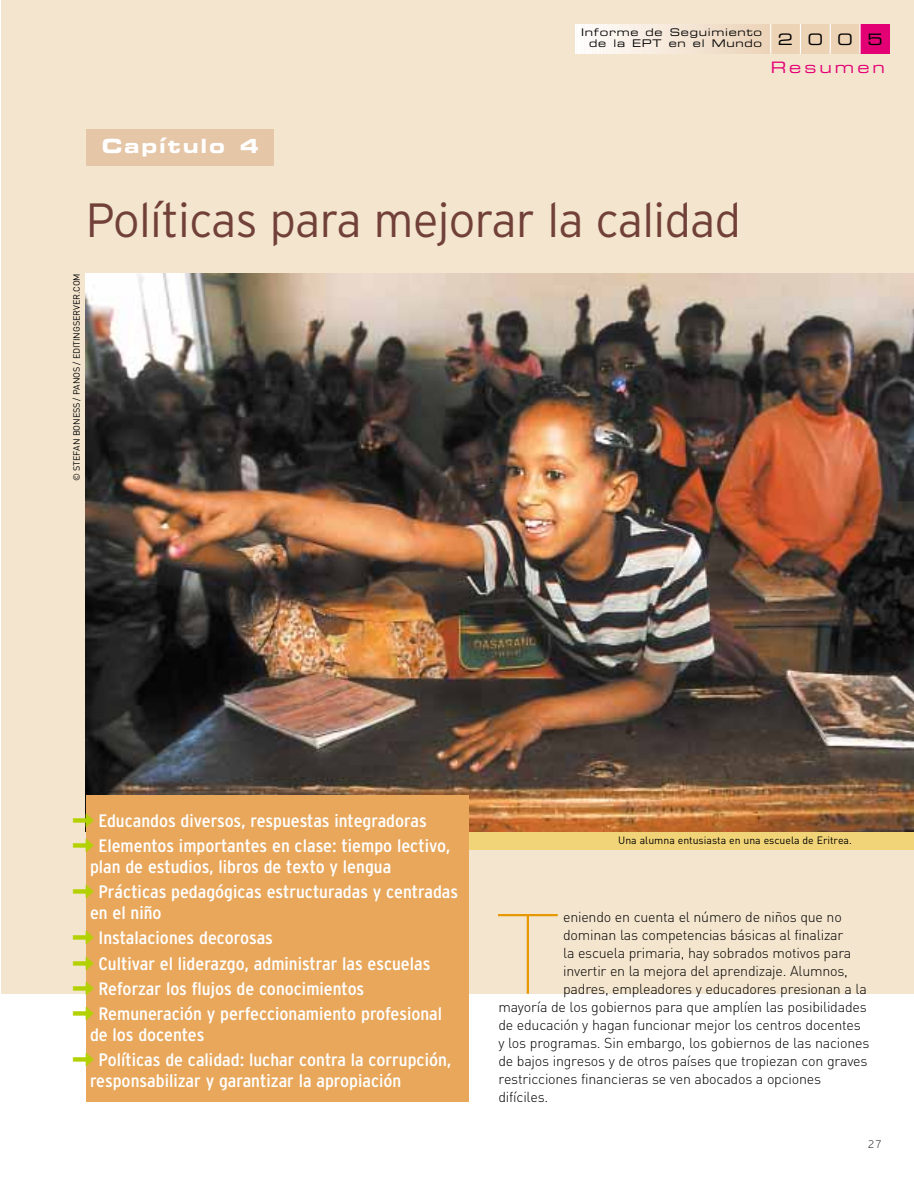
<style>
.page{position:relative;width:914px;height:1190px;background:#fff}
.page>*{position:absolute;margin:0;border:0;box-sizing:border-box;transform-origin:0 0}
.t1{font:200 111.6px "Helvetica Neue";color:#e69800}
.t2{font:300 48px "Interstate";letter-spacing:-.015em;color:#714139}
.t3{font:19.5px "Eurostile Bold Extended Two";letter-spacing:.1em;color:#fff}
.t4{font:condensed 18px/25.2px "Interstate";color:#fff;scale:1.1 1}
.t5{font:15.75px "Eurostile Extended Two";letter-spacing:.195em;color:#e30075}
.t6{font:15.75px "Eurostile Extended Two";color:#000}
.t7{font:300 14.25px "DIN";letter-spacing:-.015em;color:#000}
.t8{font:200 10.8px "Interstate";color:#000}
.t9{font:10.5px "DIN";color:#000}
.t10{font:10.5px/11.2px "Eurostile Extended Two";letter-spacing:.07em;color:#000;text-align:right}
.t11{font:9px "DIN";letter-spacing:-.015em;color:#000}
.s1{font-family:"Fleches Left Right";font-stretch:normal;font-size:25.2px;color:#b3d100}
</style>
<div class="page">
<div style="left:1px;top:0;width:913px;height:993px;background:#f4e5ce"></div>
<img style="left:86px;top:273px;width:828px;height:558px">
<div style="left:86px;top:795px;width:382px;height:306px;background:#e8a75b"></div>
<hr style="left:575px;top:24px;width:1px;height:30px;background:#fff">
<hr style="left:577px;top:24px;width:1px;height:30px;background:#fffefe">
<hr style="left:579px;top:24px;width:2px;height:30px;background:#fefefd">
<hr style="left:582px;top:24px;width:1px;height:30px;background:#fefdfc">
<hr style="left:585px;top:24px;width:1px;height:30px;background:#fefcfa">
<hr style="left:588px;top:24px;width:1px;height:30px;background:#fefcfa">
<hr style="left:590px;top:24px;width:1px;height:30px;background:#fefbf9">
<hr style="left:593px;top:24px;width:1px;height:30px;background:#fdfaf7">
<hr style="left:596px;top:24px;width:1px;height:30px;background:#fdfaf6">
<hr style="left:598px;top:24px;width:2px;height:30px;background:#fdf9f6">
<hr style="left:601px;top:24px;width:1px;height:30px;background:#fdf9f4">
<hr style="left:604px;top:24px;width:1px;height:30px;background:#fdf8f3">
<hr style="left:607px;top:24px;width:1px;height:30px;background:#fcf7f2">
<hr style="left:609px;top:24px;width:2px;height:30px;background:#fcf7f1">
<hr style="left:612px;top:24px;width:1px;height:30px;background:#fcf6f0">
<hr style="left:615px;top:24px;width:1px;height:30px;background:#fbf6ef">
<hr style="left:618px;top:24px;width:1px;height:30px;background:#fbf6ee">
<hr style="left:620px;top:24px;width:1px;height:30px;background:#fbf4ee">
<hr style="left:623px;top:24px;width:1px;height:30px;background:#fbf4ed">
<hr style="left:626px;top:24px;width:1px;height:30px;background:#fbf3ec">
<hr style="left:628px;top:24px;width:2px;height:30px;background:#faf2eb">
<hr style="left:631px;top:24px;width:1px;height:30px;background:#faf2ea">
<hr style="left:634px;top:24px;width:1px;height:30px;background:#faf0e8">
<hr style="left:637px;top:24px;width:1px;height:30px;background:#faf0e8">
<hr style="left:639px;top:24px;width:1px;height:30px;background:#faf0e7">
<hr style="left:642px;top:24px;width:1px;height:30px;background:#f9efe5">
<hr style="left:645px;top:24px;width:1px;height:30px;background:#f9eee5">
<hr style="left:647px;top:24px;width:2px;height:30px;background:#f8eee3">
<hr style="left:650px;top:24px;width:1px;height:30px;background:#f8eee3">
<hr style="left:653px;top:24px;width:1px;height:30px;background:#f8eee2">
<hr style="left:656px;top:24px;width:1px;height:30px;background:#f8ede0">
<hr style="left:658px;top:24px;width:1px;height:30px;background:#f8ece0">
<hr style="left:661px;top:24px;width:1px;height:30px;background:#f8ecdf">
<hr style="left:664px;top:24px;width:1px;height:30px;background:#f7ebde">
<hr style="left:666px;top:24px;width:2px;height:30px;background:#f7eadd">
<hr style="left:669px;top:24px;width:1px;height:30px;background:#f6eadc">
<hr style="left:672px;top:24px;width:1px;height:30px;background:#f6e9db">
<hr style="left:675px;top:24px;width:1px;height:30px;background:#f6e8da">
<hr style="left:677px;top:24px;width:2px;height:30px;background:#f6e8d8">
<hr style="left:680px;top:24px;width:1px;height:30px;background:#f6e7d7">
<hr style="left:683px;top:24px;width:1px;height:30px;background:#f4e7d6">
<hr style="left:686px;top:24px;width:1px;height:30px;background:#f4e6d6">
<hr style="left:688px;top:24px;width:1px;height:30px;background:#f4e5d5">
<hr style="left:691px;top:24px;width:1px;height:30px;background:#f4e5d4">
<hr style="left:694px;top:24px;width:1px;height:30px;background:#f3e4d3">
<hr style="left:705px;top:24px;width:1px;height:30px;background:#f2e0ce">
<hr style="left:707px;top:24px;width:1px;height:30px;background:#f2e0ce">
<hr style="left:710px;top:24px;width:1px;height:30px;background:#f2e0cd">
<hr style="left:713px;top:24px;width:1px;height:30px;background:#f1dfcb">
<hr style="left:715px;top:24px;width:2px;height:30px;background:#f1dfcb">
<hr style="left:718px;top:24px;width:1px;height:30px;background:#f0dec8">
<hr style="left:721px;top:24px;width:1px;height:30px;background:#f0dec8">
<hr style="left:724px;top:24px;width:1px;height:30px;background:#f0ddc8">
<hr style="left:726px;top:24px;width:2px;height:30px;background:#efdcc6">
<hr style="left:729px;top:24px;width:1px;height:30px;background:#efdcc6">
<hr style="left:732px;top:24px;width:1px;height:30px;background:#eedbc4">
<hr style="left:734px;top:24px;width:2px;height:30px;background:#eedac3">
<hr style="left:737px;top:24px;width:1px;height:30px;background:#eedac3">
<hr style="left:740px;top:24px;width:1px;height:30px;background:#eed8c2">
<hr style="left:743px;top:24px;width:1px;height:30px;background:#eed8c1">
<hr style="left:745px;top:24px;width:2px;height:30px;background:#eed7c0">
<hr style="left:748px;top:24px;width:1px;height:30px;background:#eed7be">
<hr style="left:751px;top:24px;width:1px;height:30px;background:#eed7be">
<hr style="left:754px;top:24px;width:1px;height:30px;background:#edd6bd">
<hr style="left:756px;top:24px;width:1px;height:30px;background:#edd6bc">
<hr style="left:759px;top:24px;width:1px;height:30px;background:#edd6bb">
<hr style="left:762px;top:24px;width:1px;height:30px;background:#edd5ba">
<hr style="left:764px;top:24px;width:2px;height:30px;background:#edd4b9">
<hr style="left:767px;top:24px;width:1px;height:30px;background:#ecd3b8">
<div style="left:770px;top:24px;width:30px;height:30px;background:#ecd3b6"></div>
<div style="left:800px;top:24px;width:30px;height:30px;background:#ecd3b6"></div>
<div style="left:830px;top:24px;width:30px;height:30px;background:#ecd3b6"></div>
<div style="left:860px;top:24px;width:29px;height:30px;background:#e30075"></div>
<hr style="left:770px;top:24px;width:1px;height:30px;background:#fff">
<hr style="left:799px;top:24px;width:2px;height:30px;background:#fff">
<hr style="left:829px;top:24px;width:1px;height:30px;background:#fff">
<hr style="left:859px;top:24px;width:1px;height:30px;background:#fff">
<div style="left:87px;top:129px;width:187px;height:36px;background:#e5c6a7"></div>
<p class="t10" style="left:581px;top:28px;width:183px">Informe de Seguimiento de la EPT en el Mundo</p>
<p class="t6" style="left:778px;top:33px;width:106px">2005</p>
<p class="t5" style="left:770px;top:62px;width:116px">Resumen</p>
<h3 class="t3" style="left:102px;top:139px;width:158px">Capítulo 4</h3>
<h2 class="t2" style="left:86px;top:202px;width:656px">Políticas para mejorar la calidad</h2>
<p class="t11" style="left:73px;top:481px;width:209px;rotate:-90deg">© STEFAN BONESS / PANOS / EDITINGSERVER.COM</p>
<p class="t4" style="left:72px;top:809px;width:346px"><span class="s1">g</span>Educandos diversos, respuestas integradoras <span class="s1">g</span>Elementos importantes en clase: tiempo lectivo,</p>
<p class="t4" style="left:72px;top:855px;width:353px;text-indent:18px">plan de estudios, libros de texto y lengua <span class="s1">g</span>Prácticas pedagógicas estructuradas y centradas</p>
<p class="t4" style="left:72px;top:901px;width:338px;text-indent:18px">en el niño<br><span class="s1">g</span>Instalaciones decorosas<br><span class="s1">g</span>Cultivar el liderazgo, administrar las escuelas <span class="s1">g</span>Reforzar los flujos de conocimientos <span class="s1">g</span>Remuneración y perfeccionamiento profesional</p>
<p class="t4" style="left:72px;top:1023px;width:347px;text-indent:18px">de los docentes<br><span class="s1">g</span>Políticas de calidad: luchar contra la corrupción,</p>
<p class="t4" style="left:90px;top:1069px;width:284px">responsabilizar y garantizar la apropiación</p>
<p class="t9" style="left:618px;top:836px;width:235px">Una alumna entusiasta en una escuela de Eritrea.</p>
<h1 class="t1" style="left:500px;top:914px;width:57px">T</h1>
<p class="t7" style="left:563px;top:911px;width:280px">eniendo en cuenta el número de niños que no</p>
<p class="t7" style="left:563px;top:929px;width:282px">dominan las competencias básicas al finalizar</p>
<p class="t7" style="left:563px;top:947px;width:290px">la escuela primaria, hay sobrados motivos para</p>
<p class="t7" style="left:563px;top:965px;width:286px">invertir en la mejora del aprendizaje. Alumnos,</p>
<p class="t7" style="left:563px;top:983px;width:305px">padres, empleadores y educadores presionan a la</p>
<p class="t7" style="left:498px;top:1001px;width:370px">mayoría de los gobiernos para que amplíen las posibilidades</p>
<p class="t7" style="left:498px;top:1019px;width:364px">de educación y hagan funcionar mejor los centros docentes</p>
<p class="t7" style="left:498px;top:1037px;width:372px">y los programas. Sin embargo, los gobiernos de las naciones</p>
<p class="t7" style="left:498px;top:1055px;width:370px">de bajos ingresos y de otros países que tropiezan con graves</p>
<p class="t7" style="left:498px;top:1073px;width:324px">restricciones financieras se ven abocados a opciones</p>
<p class="t7" style="left:498px;top:1091px;width:51px">difíciles.</p>
<p class="t8" style="left:868px;top:1140px;width:15px">27</p>
</div>
